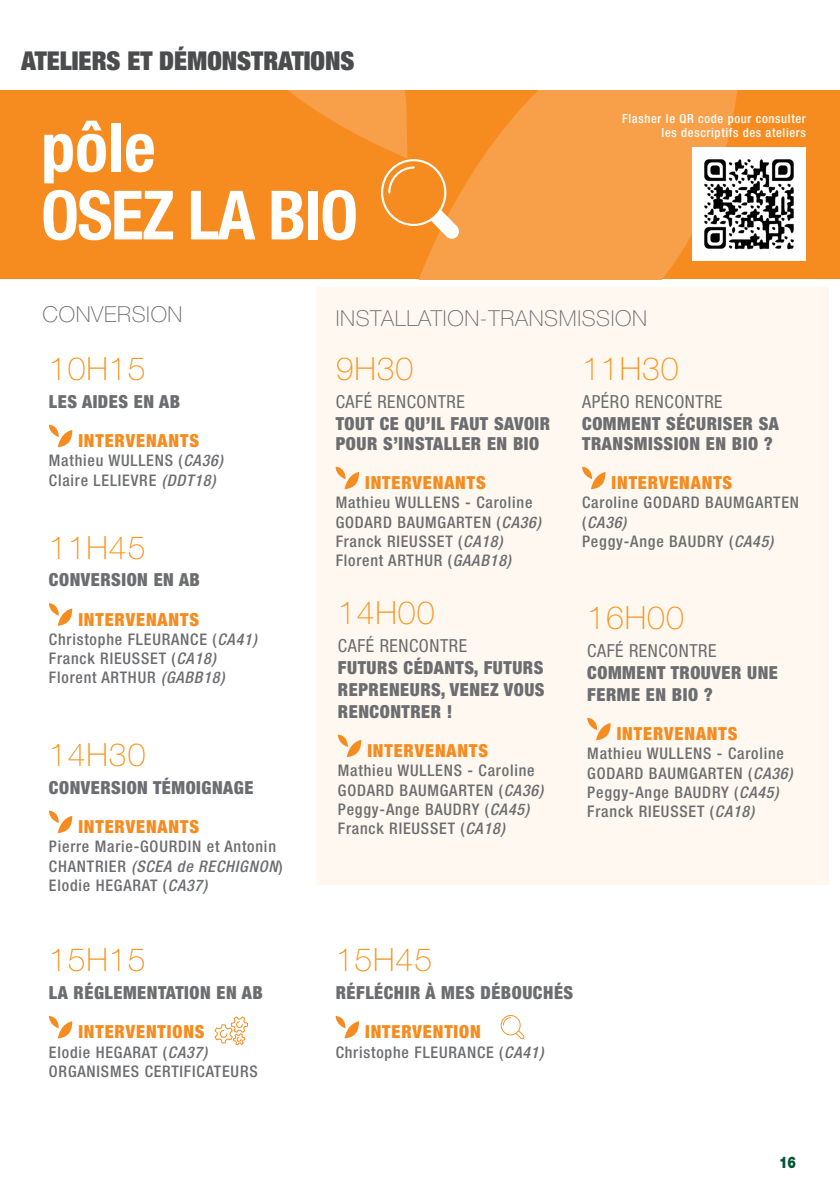
<style>
.page{position:relative;width:840px;height:1191px;background:#fff}
.page>*{position:absolute;margin:0;border:0;box-sizing:border-box;transform-origin:0 0}
.t1{font:700 condensed 68px/68px "Helvetica Neue LT Std";letter-spacing:-.025em;color:#fff}
.t2{font:100 32px "Helvetica Neue LT Std";letter-spacing:.03em;color:#f7931d}
.t3{font:900 condensed 26px "Helvetica Neue LT Std";color:#4b4c4d}
.t4{font:100 22px "Helvetica Neue LT Std";letter-spacing:.03em;color:#6c6d70}
.t5{font:900 condensed 18px/22px "Helvetica Neue LT Std";letter-spacing:.03em;color:#6c6d70}
.t6{font:900 condensed 18px "Helvetica Neue LT Std";letter-spacing:.05em;color:#f68b1f}
.t7{font:condensed 18px "Helvetica Neue LT Std";letter-spacing:.03em;color:#6c6d70}
.t8{font:500 condensed 16px/19.2px "Helvetica Neue LT Std";letter-spacing:.05em;color:#6c6d70}
.t9{font:900 16px "Helvetica Neue LT Std";color:#015732;scale:.8 1}
.t10{font:500 condensed 12.6px/14px "Helvetica Neue LT Std";letter-spacing:.05em;color:#fff;text-align:right}
.s1{font-style:italic}
</style>
<div class="page">
<div style="left:0;top:91px;width:839px;height:188px;background:#f68b1f"></div>
<svg style="left:289px;top:91px;width:448px;height:188px;fill:#f89f49"></svg>
<img style="left:692px;top:147px;width:113px;height:114px">
<div style="left:316px;top:287px;width:512px;height:597px;background:#fef8f0"></div>
<svg style="left:49px;top:425px;width:23px;height:22px"></svg>
<svg style="left:49px;top:603px;width:23px;height:22px"></svg>
<svg style="left:49px;top:810px;width:23px;height:23px"></svg>
<svg style="left:49px;top:1016px;width:23px;height:22px"></svg>
<svg style="left:335px;top:1016px;width:24px;height:22px"></svg>
<svg style="left:335px;top:467px;width:24px;height:22px"></svg>
<svg style="left:582px;top:467px;width:23px;height:22px"></svg>
<svg style="left:338px;top:734px;width:23px;height:23px"></svg>
<svg style="left:587px;top:717px;width:23px;height:23px"></svg>
<div style="left:501px;top:1015px;width:19px;height:20px;background:#f9b672;border-radius:50%"></div>
<div style="left:500px;top:1015px;width:20px;height:20px;border:1px solid #f79532;border-radius:50%"></div>
<svg style="left:502px;top:1017px;width:22px;height:22px"></svg>
<svg style="left:214px;top:1016px;width:34px;height:30px"></svg>
<svg style="left:428px;top:207px;width:33px;height:34px"></svg>
<div style="left:382px;top:160px;width:63px;height:65px;background:#f68b1f;border-radius:50%"></div>
<div style="left:381px;top:159px;width:65px;height:67px;border:2px solid #fff;border-radius:50%"></div>
<svg style="left:387px;top:165px;width:28px;height:29px"></svg>
<h3 class="t3" style="left:21px;top:44px;width:334px">ATELIERS ET DÉMONSTRATIONS</h3>
<h1 class="t1" style="left:41px;top:112px;width:318px">pôle<br>OSEZ LA BIO</h1>
<p class="t10" style="left:621px;top:112px;width:185px">Flasher le QR code pour consulter les descriptifs des ateliers</p>
<h3 class="t4" style="left:43px;top:301px;width:141px">CONVERSION</h3>
<h3 class="t4" style="left:335px;top:306px;width:313px">INSTALLATION-TRANSMISSION</h3>
<h2 class="t2" style="left:49px;top:350px;width:98px">10H15</h2>
<p class="t5" style="left:49px;top:390px;width:132px">LES AIDES EN AB</p>
<p class="t6" style="left:78px;top:430px;width:122px">INTERVENANTS</p>
<p class="t8" style="left:49px;top:451px;width:175px">Mathieu WULLENS (<span class="s1">CA36)<br></span>Claire LELIEVRE <span class="s1">(DDT18)</span></p>
<h2 class="t2" style="left:49px;top:529px;width:98px">11H45</h2>
<p class="t5" style="left:49px;top:568px;width:152px">CONVERSION EN AB</p>
<p class="t6" style="left:78px;top:608px;width:122px">INTERVENANTS</p>
<p class="t8" style="left:49px;top:629px;width:209px">Christophe FLEURANCE (<span class="s1">CA41)<br></span>Franck RIEUSSET (<span class="s1">CA18)<br></span>Florent ARTHUR <span class="s1">(GABB18)</span></p>
<h2 class="t2" style="left:49px;top:736px;width:98px">14H30</h2>
<p class="t5" style="left:49px;top:776px;width:206px">CONVERSION TÉMOIGNAGE</p>
<p class="t6" style="left:78px;top:815px;width:122px">INTERVENANTS</p>
<p class="t8" style="left:49px;top:837px;width:235px">Pierre Marie-GOURDIN et Antonin<br>CHANTRIER <span class="s1">(SCEA de RECHIGNON</span>)<br>Elodie HEGARAT (<span class="s1">CA37)</span></p>
<h2 class="t2" style="left:49px;top:941px;width:98px">15H15</h2>
<p class="t5" style="left:49px;top:981px;width:215px">LA RÉGLEMENTATION EN AB</p>
<p class="t6" style="left:78px;top:1021px;width:128px">INTERVENTIONS</p>
<p class="t8" style="left:49px;top:1042px;width:210px">Elodie HEGARAT (<span class="s1">CA37)<br></span>ORGANISMES CERTIFICATEURS</p>
<h2 class="t2" style="left:335px;top:350px;width:79px">9H30</h2>
<p class="t7" style="left:335px;top:391px;width:131px">CAFÉ RENCONTRE</p>
<p class="t5" style="left:335px;top:413px;width:216px;line-height:20px">TOUT CE QU’IL FAUT SAVOIR<br>POUR S’INSTALLER EN BIO</p>
<p class="t6" style="left:365px;top:472px;width:122px">INTERVENANTS</p>
<p class="t8" style="left:335px;top:493px;width:207px">Mathieu WULLENS - Caroline<br>GODARD BAUMGARTEN (<span class="s1">CA36)<br></span>Franck RIEUSSET (<span class="s1">CA18)<br></span>Florent ARTHUR (<span class="s1">GAAB18)</span></p>
<h2 class="t2" style="left:338px;top:594px;width:98px">14H00</h2>
<p class="t7" style="left:338px;top:635px;width:131px">CAFÉ RENCONTRE</p>
<p class="t5" style="left:338px;top:656px;width:208px;text-align:justify">FUTURS CÉDANTS, FUTURS REPRENEURS, VENEZ VOUS RENCONTRER !</p>
<p class="t6" style="left:367px;top:739px;width:122px">INTERVENANTS</p>
<p class="t8" style="left:338px;top:761px;width:207px">Mathieu WULLENS - Caroline<br>GODARD BAUMGARTEN (<span class="s1">CA36)<br></span>Peggy-Ange BAUDRY (<span class="s1">CA45)<br></span>Franck RIEUSSET (<span class="s1">CA18)</span></p>
<h2 class="t2" style="left:582px;top:350px;width:98px">11H30</h2>
<p class="t7" style="left:582px;top:391px;width:142px">APÉRO RENCONTRE</p>
<p class="t5" style="left:582px;top:413px;width:198px;line-height:20px">COMMENT SÉCURISER SA<br>TRANSMISSION EN BIO ?</p>
<p class="t6" style="left:611px;top:472px;width:122px">INTERVENANTS</p>
<p class="t8" style="left:582px;top:493px;width:218px">Caroline GODARD BAUMGARTEN (<span class="s1">CA36)<br></span>Peggy-Ange BAUDRY (<span class="s1">CA45)</span></p>
<h2 class="t2" style="left:587px;top:599px;width:98px">16H00</h2>
<p class="t7" style="left:587px;top:640px;width:131px">CAFÉ RENCONTRE</p>
<p class="t5" style="left:587px;top:661px;width:192px">COMMENT TROUVER UNE<br>FERME EN BIO ?</p>
<p class="t6" style="left:616px;top:722px;width:122px">INTERVENANTS</p>
<p class="t8" style="left:587px;top:744px;width:207px">Mathieu WULLENS - Caroline<br>GODARD BAUMGARTEN (<span class="s1">CA36)<br></span>Peggy-Ange BAUDRY (<span class="s1">CA45)<br></span>Franck RIEUSSET (<span class="s1">CA18)</span></p>
<h2 class="t2" style="left:335px;top:941px;width:98px">15H45</h2>
<p class="t5" style="left:335px;top:981px;width:239px">RÉFLÉCHIR À MES DÉBOUCHÉS</p>
<p class="t6" style="left:365px;top:1021px;width:117px">INTERVENTION</p>
<p class="t8" style="left:335px;top:1042px;width:209px">Christophe FLEURANCE (<span class="s1">CA41)</span></p>
<p class="t9" style="left:778px;top:1153px;width:23px">16</p>
</div>
